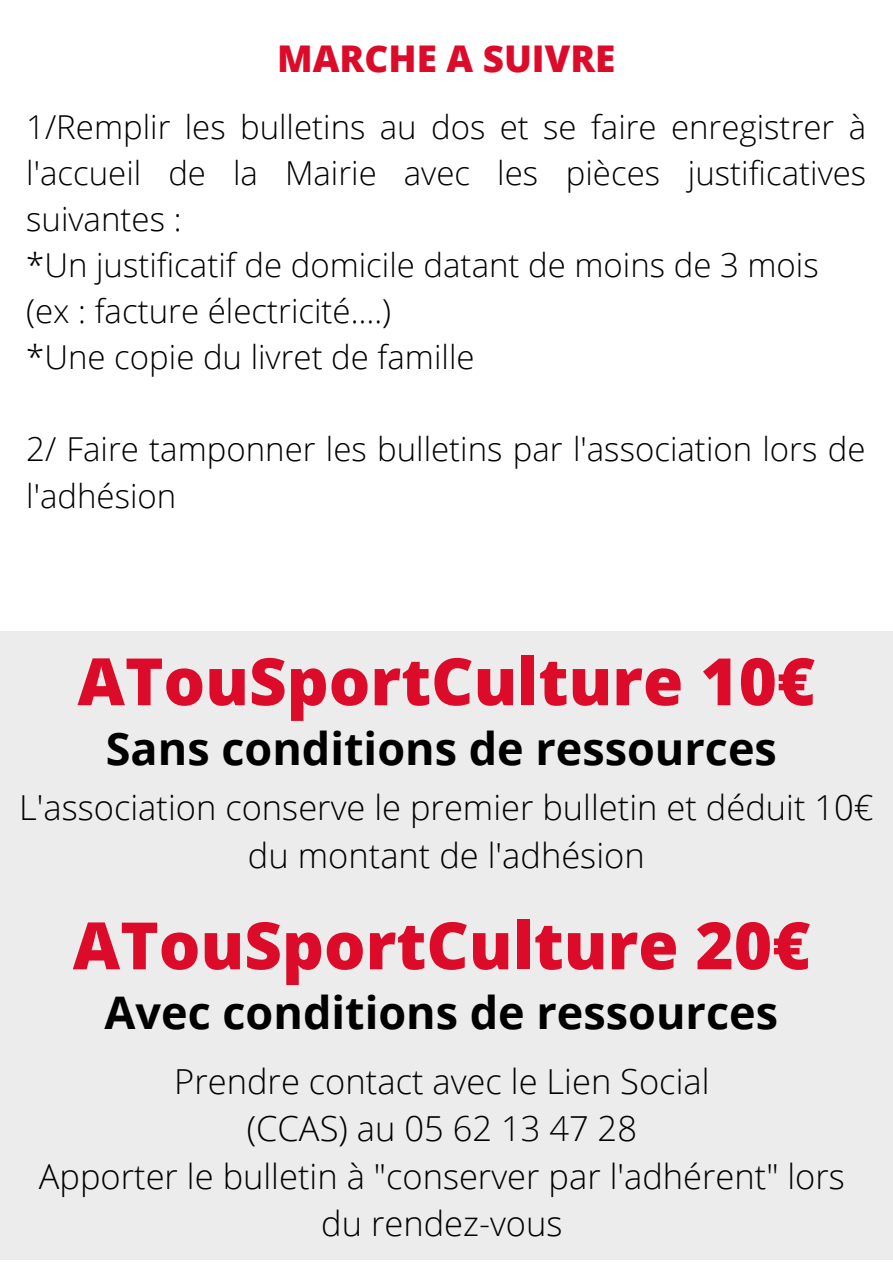
<style>
.page{position:relative;width:893px;height:1264px;background:#fff}
.page>*{position:absolute;margin:0;border:0;box-sizing:border-box;transform-origin:0 0}
.t1{font:800 65.25px "Open Sans";color:#dd0b2a}
.t2{font:700 45px "Open Sans";color:#000}
.t3{font:800 36.9px "Open Sans";color:#dd0b2a}
.t4{font:300 34.5px/47.2px "Open Sans";color:#000;text-align:center}
.t5{font:300 33px/46px "Open Sans";color:#000;text-align:justify}
</style>
<div class="page">
<div style="left:0;top:631px;width:892px;height:628px;background:#ececec"></div>
<p class="t3" style="left:277px;top:33px;width:340px">MARCHE A SUIVRE</p>
<p class="t5" style="left:26px;top:103px;width:841px">1/Remplir les bulletins au dos et se faire enregistrer à l'accueil de la Mairie avec les pièces justificatives suivantes :</p>
<p class="t5" style="left:26px;top:241px;width:794px">*Un justificatif de domicile datant de moins de 3 mois</p>
<p class="t5" style="left:26px;top:287px;width:366px">(ex : facture électricité….)</p>
<p class="t5" style="left:26px;top:333px;width:450px">*Une copie du livret de famille</p>
<p class="t5" style="left:26px;top:425px;width:840px">2/ Faire tamponner les bulletins par l'association lors de l'adhésion</p>
<p class="t1" style="left:77px;top:635px;width:739px">ATouSportCulture 10€</p>
<p class="t2" style="left:106px;top:717px;width:672px">Sans conditions de ressources</p>
<p class="t4" style="left:19px;top:783px;width:855px">L'association conserve le premier bulletin et déduit 10€ du montant de l'adhésion</p>
<p class="t1" style="left:73px;top:899px;width:739px">ATouSportCulture 20€</p>
<p class="t2" style="left:105px;top:981px;width:674px">Avec conditions de ressources</p>
<p class="t4" style="left:174px;top:1057px;width:536px">Prendre contact avec le Lien Social</p>
<p class="t4" style="left:247px;top:1104px;width:391px">(CCAS) au 05 62 13 47 28</p>
<p class="t4" style="left:39px;top:1151px;width:807px">Apporter le bulletin à "conserver par l'adhérent" lors du rendez-vous</p>
</div>
